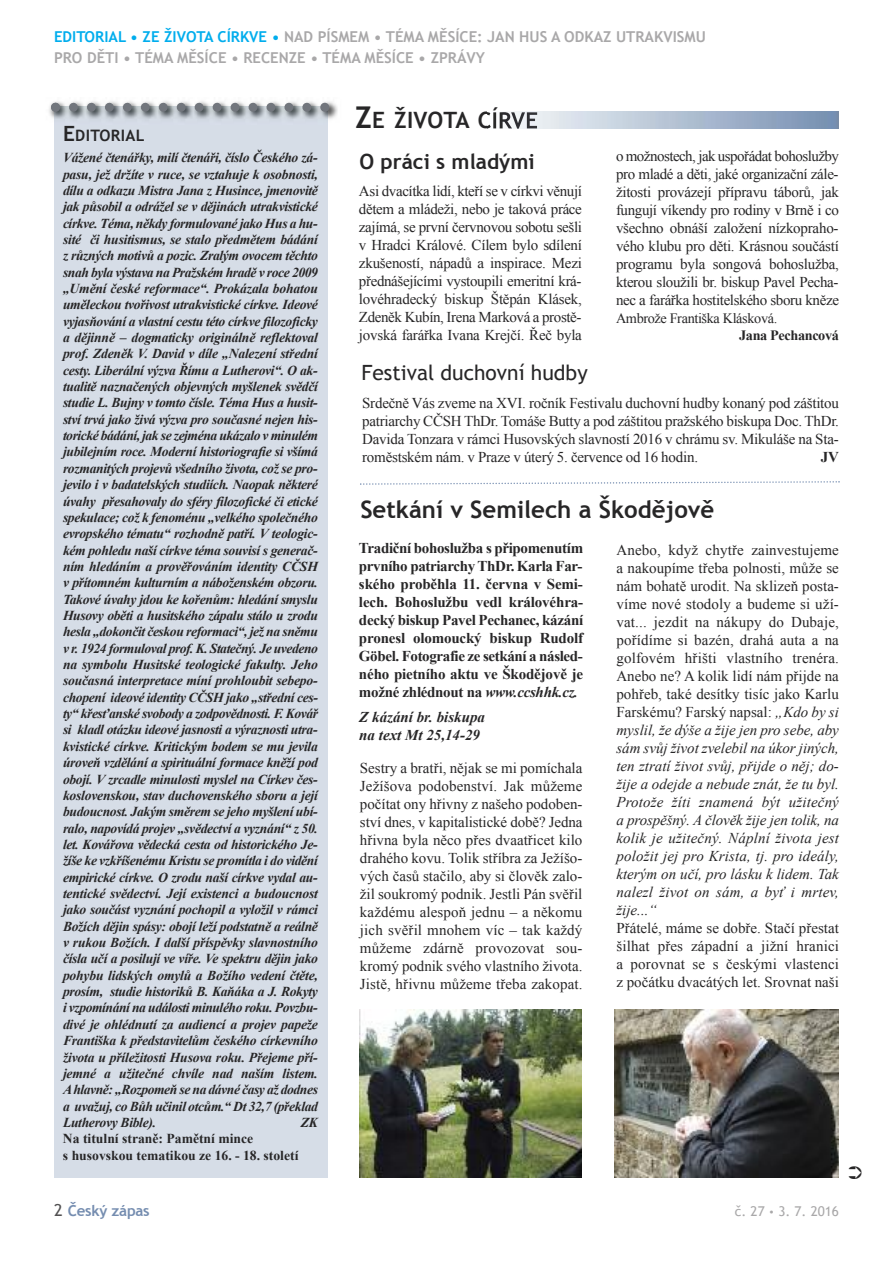
<style>
.page{position:relative;width:893px;height:1263px;background:#fff}
.page>*{position:absolute;margin:0;border:0;box-sizing:border-box;transform-origin:0 0}
.t1{font:700 24px "Trebuchet MS";color:#272627}
.t2{font:700 22.5px "Trebuchet MS";letter-spacing:.005em;color:#272627}
.t3{font:21px "Trebuchet MS";color:#272627}
.t4{font:700 21px "Trebuchet MS";color:#272627}
.t5{font:700 15.75px "Trebuchet MS";letter-spacing:.02em;color:#272627}
.t6{font:15px/18px "Times New Roman";letter-spacing:-.015em;color:#272627;text-align:justify}
.t7{font:italic 15px/18px "Times New Roman";color:#272627;text-align:justify}
.t8{font:700 15px/18px "Times New Roman";letter-spacing:-.015em;color:#272627;text-align:justify}
.t9{font:700 15px/21px "Trebuchet MS";color:#a9a8a9}
.t10{font:italic 700 15px/18px "Times New Roman";color:#272627}
.t11{font:700 15px "Trebuchet MS";letter-spacing:-.015em;color:#758db0}
.t12{font:14.25px "Times New Roman";letter-spacing:-.025em;color:#272627}
.t13{font:700 14.25px "Times New Roman";letter-spacing:-.025em;color:#272627}
.t14{font:italic 700 13.65px/16.4px "Times New Roman";letter-spacing:-.03em;color:#272627;text-align:justify}
.t15{font:700 13.65px/16.4px "Times New Roman";color:#272627}
.t16{font:13.5px "Trebuchet MS";color:#a9a8a9}
.s1{color:#00aded}
.s2{font-size:21px}
.s3{font-weight:400;font-size:16.5px;color:#525152}
.s4{font-size:30px}
.s5{font-style:italic}
.s6{font-style:normal}
.s7{font-size:10.5px}
</style>
<div class="page">
<div style="left:54px;top:106px;width:273px;height:1072px;background:#d6dde7"></div>
<img style="left:488px;top:112px;width:49px;height:17px">
<img style="left:49px;top:101px;width:289px;height:23px">
<img style="left:54px;top:112px;width:273px;height:12px">
<svg style="left:51px;top:103px;width:278px;height:9px;background:#999ea2"></svg>
<svg style="left:360px;top:481px;width:480px;height:4px"></svg>
<img style="left:615px;top:1010px;width:224px;height:168px">
<img style="left:360px;top:1010px;width:222px;height:168px">
<p class="t9" style="left:54px;top:26px;width:653px"><span class="s1">EDITORIAL • ZE ŽIVOTA CÍRKVE •</span> NAD PÍSMEM • TÉMA MĚSÍCE: JAN HUS A ODKAZ UTRAKVISMU<br>PRO DĚTI • TÉMA MĚSÍCE • RECENZE • TÉMA MĚSÍCE • ZPRÁVY</p>
<p class="t5" style="left:63px;top:126px;width:83px"><span class="s2">E</span>DITORIAL</p>
<p class="t14" style="left:63px;top:149px;width:257px">Vážené čtenářky, milí čtenáři, číslo Českého zá&shy;pasu, jež držíte v ruce, se vztahuje k osobnosti, dílu a odkazu Mistra Jana z Husince, jmenovitě jak působil a odrážel se v dějinách utrakvistické církve. Téma, někdy formulované jako Hus a hu&shy;sité či husitismus, se stalo předmětem bádání z různých motivů a pozic. Zralým ovocem těchto snah byla výstava na Pražském hradě v roce 2009 „Umění české reformace“. Prokázala bohatou uměleckou tvořivost utrakvistické církve. Ideové vyjasňování a vlastní cestu této církve filozoficky a dějinně – dogmaticky originálně reflektoval prof. Zdeněk V. David v díle „Nalezení střední cesty. Liberální výzva Římu a Lutherovi“. O ak&shy;tualitě naznačených objevných myšlenek svědčí studie L. Bujny v tomto čísle. Téma Hus a husit&shy;ství trvá jako živá výzva pro současné nejen his&shy;torické bádání, jak se zejména ukázalo v minulém jubilejním roce. Moderní historiografie si všímá rozmanitých projevů všedního života, což se pro&shy;jevilo i v badatelských studiích. Naopak některé úvahy přesahovaly do sféry filozofické či etické spekulace; což k fenoménu „velkého společného evropského tématu“ rozhodně patří. V teologic&shy;kém pohledu naší církve téma souvisí s generač&shy;ním hledáním a prověřováním identity CČSH v přítomném kulturním a náboženském obzoru.<br>Takové úvahy jdou ke kořenům: hledání smyslu Husovy oběti a husitského zápalu stálo u zrodu hesla „dokončit českou reformaci“, jež na sněmu v r. 1924 formuloval prof. K. Statečný. Je uvedeno na symbolu Husitské teologické fakulty. Jeho současná interpretace míní prohloubit sebepo&shy;chopení ideové identity CČSH jako „střední ces&shy;ty“ křesťanské svobody a zodpovědnosti. F. Kovář si kladl otázku ideové jasnosti a výraznosti utra&shy;kvistické církve. Kritickým bodem se mu jevila úroveň vzdělání a spirituální formace kněží pod obojí. V zrcadle minulosti myslel na Církev čes&shy;koslovenskou, stav duchovenského sboru a její budoucnost. Jakým směrem se jeho myšlení ubí&shy;ralo, napovídá projev „svědectví a vyznání“ z 50. let. Kovářova vědecká cesta od historického Je&shy;žíše ke vzkříšenému Kristu se promítla i do vidění empirické církve. O zrodu naší církve vydal au&shy;tentické svědectví. Její existenci a budoucnost jako součást vyznání pochopil a vyložil v rámci Božích dějin spásy: obojí leží podstatně a reálně v rukou Božích. I další příspěvky slavnostního čísla učí a posilují ve víře. Ve spektru dějin jako pohybu lidských omylů a Božího vedení čtěte, prosím, studie historiků B. Kaňáka a J. Rokyty i vzpomínání na události minulého roku. Povzbu&shy;divé je ohlédnutí za audiencí a projev papeže Františka k představitelům českého církevního života u příležitosti Husova roku. Přejeme pří&shy;jemné a užitečné chvíle nad naším listem.<br>Ahlavně: „Rozpomeň se na dávné časy až dodnes a uvažuj, co Bůh učinil otcům.“ Dt 32,7 (překlad Lutherovy Bible).</p>
<p class="t14" style="left:301px;top:1114px;width:19px">ZK</p>
<p class="t15" style="left:63px;top:1130px;width:237px">Na titulní straně: Pamětní mince<br>s husovskou tematikou ze 16. - 18. století</p>
<p class="t11" style="left:54px;top:1202px;width:97px"><span class="s3">2</span> ČESKÝ ZÁPAS</p>
<h2 class="t2" style="left:355px;top:107px;width:184px"><span class="s4">Z</span>E ŽIVOTA CÍRVE</h2>
<h3 class="t4" style="left:359px;top:149px;width:177px">O PRÁCI S MLADÝMI</h3>
<p class="t6" style="left:359px;top:182px;width:224px">Asi dvacítka lidí, kteří se v církvi věnují dětem a mládeži, nebo je taková práce zajímá, se první červnovou sobotu sešli v Hradci Králové. Cílem bylo sdílení zkušeností, nápadů a inspirace. Mezi přednášejícími vystoupili emeritní krá&shy;lovéhradecký biskup Štěpán Klásek, Zdeněk Kubín, Irena Marková a prostě&shy;jovská farářka Ivana Krejčí. Řeč byla</p>
<h3 class="t3" style="left:361px;top:360px;width:228px">Festival duchovní hudby</h3>
<p class="t6" style="left:616px;top:147px;width:224px">o možnostech, jak uspořádat bohoslužby pro mladé a děti, jaké organizační zále&shy;žitosti provázejí přípravu táborů, jak fungují víkendy pro rodiny v Brně i co všechno obnáší založení nízkopraho&shy;vého klubu pro děti. Krásnou součástí programu byla songová bohoslužba, kterou sloužili br. biskup Pavel Pecha&shy;nec a farářka hostitelského sboru kněze</p>
<p class="t12" style="left:616px;top:310px;width:163px">Ambrože Františka Klásková.</p>
<p class="t13" style="left:739px;top:327px;width:101px">Jana Pechancová</p>
<p class="t6" style="left:362px;top:394px;width:478px">Srdečně Vás zveme na XVI. ročník Festivalu duchovní hudby konaný pod záštitou patriarchy CČSH ThDr. Tomáše Butty a pod záštitou pražského biskupa Doc. ThDr.<br>Davida Tonzara v rámci Husovských slavností 2016 v chrámu sv. Mikuláše na Sta&shy;roměstském nám. v Praze v úterý 5. července od 16 hodin.</p>
<p class="t8" style="left:821px;top:448px;width:20px">JV</p>
<h1 class="t1" style="left:360px;top:495px;width:355px">SETKÁNÍ V SEMILECH A ŠKODĚJOVĚ</h1>
<p class="t8" style="left:359px;top:539px;width:226px">Tradiční bohoslužba s připomenutím prvního patriarchy ThDr. Karla Far&shy;ského proběhla 11. června v Semi&shy;lech. Bohoslužbu vedl královéhra&shy;decký biskup Pavel Pechanec, kázání pronesl olomoucký biskup Rudolf Göbel. Fotografie ze setkání a násled&shy;ného pietního aktu ve Škodějově je možné zhlédnout na <span class="s5">www.ccshhk.cz.</span></p>
<p class="t10" style="left:359px;top:708px;width:127px">Z kázání br. biskupa na text Mt 25,14-29</p>
<p class="t6" style="left:360px;top:759px;width:224px">Sestry a bratři, nějak se mi pomíchala Ježíšova podobenství. Jak můžeme počítat ony hřivny z našeho podoben&shy;ství dnes, v kapitalistické době? Jedna hřivna byla něco přes dvaatřicet kilo drahého kovu. Tolik stříbra za Ježíšo&shy;vých časů stačilo, aby si člověk zalo&shy;žil soukromý podnik. Jestli Pán svěřil každému alespoň jednu – a někomu jich svěřil mnohem víc – tak každý můžeme zdárně provozovat sou&shy;kromý podnik svého vlastního života.<br>Jistě, hřivnu můžeme třeba zakopat.</p>
<p class="t7" style="left:616px;top:541px;width:224px"><span class="s6">Anebo, když chytře zainvestujeme a nakoupíme třeba polnosti, může se nám bohatě urodit. Na sklizeň posta&shy;víme nové stodoly a budeme si uží&shy;vat... jezdit na nákupy do Dubaje, pořídíme si bazén, drahá auta a na golfovém hřišti vlastního trenéra.<br>Anebo ne? A kolik lidí nám přijde na pohřeb, také desítky tisíc jako Karlu Farskému? Farský napsal:</span> „Kdo by si myslil, že dýše a žije jen pro sebe, aby sám svůj život zvelebil na úkor jiných, ten ztratí život svůj, přijde o něj; do&shy;žije a odejde a nebude znát, že tu byl.<br>Protože žíti znamená být užitečný a prospěšný. A člověk žije jen tolik, na kolik je užitečný. Náplní života jest položit jej pro Krista, tj. pro ideály, kterým on učí, pro lásku k lidem. Tak nalezl život on sám, a byť i mrtev, žije...“</p>
<p class="t6" style="left:616px;top:919px;width:224px">Přátelé, máme se dobře. Stačí přestat šilhat přes západní a jižní hranici a porovnat se s českými vlastenci z počátku dvacátých let. Srovnat naši</p>
<p class="t16" style="left:735px;top:1203px;width:106px">č. 27 <span class="s7">•</span> 3. 7. 2016</p>
</div>
